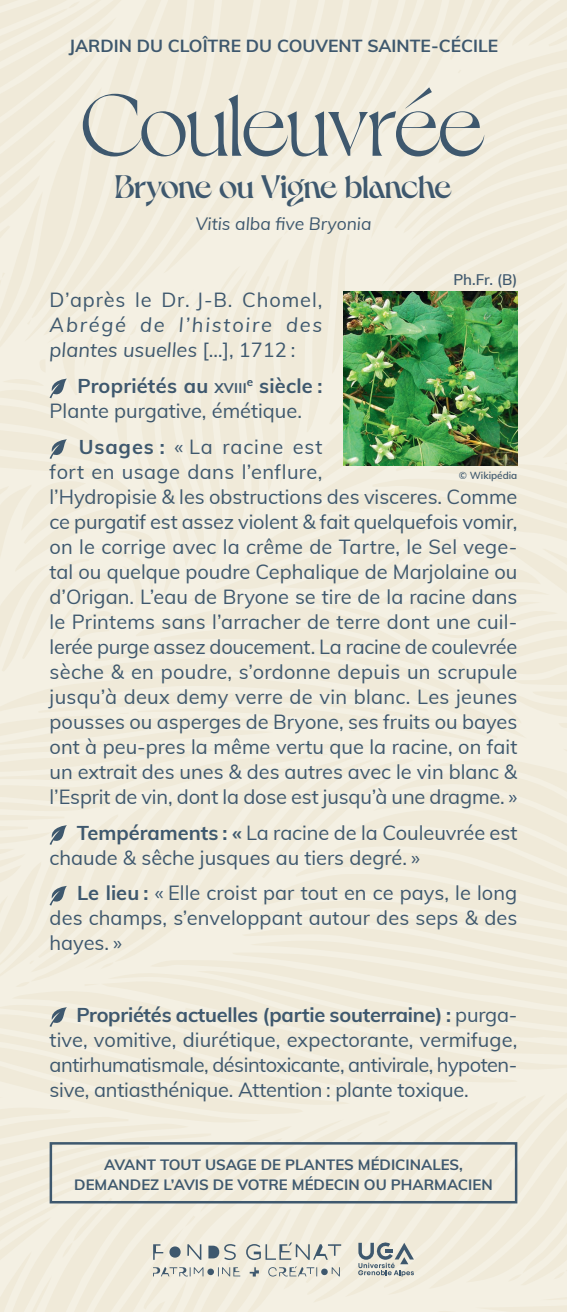
<style>
.page{position:relative;width:567px;height:1312px;background:#fff}
.page>*{position:absolute;margin:0;border:0;box-sizing:border-box;transform-origin:0 0}
.t1{font:87.5px "Dahlia";letter-spacing:-.015em;color:#3e586e}
.t2{font:500 32.5px "Dahlia";letter-spacing:-.01em;color:#3e586e}
.t3{font:20px/25px "Muli";color:#3e586e}
.t4{font:italic 20px/25px "Muli";letter-spacing:.08em;color:#3e586e}
.t5{font:20px "Muli";letter-spacing:.045em;color:#3e586e}
.t6{font:700 17.5px "Muli";color:#3e586e}
.t7{font:italic 17.5px "Muli";color:#3e586e}
.t8{font:700 15px/20px "Muli";color:#3e586e;text-align:center}
.t9{font:600 15px "Muli";color:#3e586e}
.t10{font:600 10px "Muli";color:#3e586e}
.s1{font-style:normal}
.s2{font-weight:700}
.s3{font-weight:700;font-size:14px}
</style>
<div class="page">
<div style="left:0;top:0;width:567px;height:1311px;background:#f1ecdd"></div>
<svg style="left:0;top:0;width:112px;height:110px"></svg>
<svg style="left:50px;top:378px;width:17px;height:20px"></svg>
<svg style="left:50px;top:439px;width:17px;height:20px"></svg>
<svg style="left:50px;top:825px;width:17px;height:19px"></svg>
<svg style="left:50px;top:885px;width:17px;height:20px"></svg>
<svg style="left:50px;top:1006px;width:17px;height:20px"></svg>
<img style="left:344px;top:291px;width:173px;height:174px">
<div style="left:50px;top:1141px;width:467px;height:62px;border:2px solid #3e586e"></div>
<svg style="left:153px;top:1266px;width:87px;height:10px"></svg>
<svg style="left:268px;top:1265px;width:72px;height:11px"></svg>
<div style="left:207px;top:1268px;width:7px;height:6px;background:#3e586e;border-radius:50%"></div>
<div style="left:321px;top:1268px;width:7px;height:6px;background:#3e586e;border-radius:50%"></div>
<div style="left:169px;top:1246px;width:12px;height:11px;background:#3e586e;border-radius:50%"></div>
<svg style="left:250px;top:1266px;width:9px;height:10px"></svg>
<svg style="left:187px;top:1242px;width:154px;height:17px"></svg>
<svg style="left:153px;top:1243px;width:10px;height:16px"></svg>
<svg style="left:358px;top:1240px;width:56px;height:36px"></svg>
<p class="t6" style="left:69px;top:34px;width:431px">JARDIN DU CLOÎTRE DU COUVENT SAINTE-CÉCILE</p>
<h1 class="t1" style="left:82px;top:93px;width:405px">Couleuvrée</h1>
<h2 class="t2" style="left:115px;top:175px;width:338px">Bryone ou Vigne blanche</h2>
<p class="t7" style="left:195px;top:213px;width:178px">Vitis alba five Bryonia</p>
<p class="t9" style="left:453px;top:269px;width:65px">Ph.Fr. (B)</p>
<p class="t5" style="left:50px;top:287px;width:274px">D’après le Dr. J-B. Chomel,</p>
<p class="t4" style="left:50px;top:312px;width:274px">Abrégé de l’histoire des plantes usuelles <span class="s1">[…], 1712 :</span></p>
<p class="t3" style="left:50px;top:373px;width:274px;text-indent:28px"><span class="s2">Propriétés au</span> <span class="s3">XVIII</span><sup>e</sup> <span class="s2">siècle :<br></span>Plante purgative, émétique.</p>
<p class="t3" style="left:50px;top:433px;width:469px;text-indent:29px"><span class="s2">Usages :</span> « La racine est<br>fort en usage dans l’enflure,<br>l’Hydropisie &amp; les obstructions des visceres. Comme ce purgatif est assez violent &amp; fait quelquefois vomir, on le corrige avec la crême de Tartre, le Sel vege&shy;tal ou quelque poudre Cephalique de Marjolaine ou d’Origan. L’eau de Bryone se tire de la racine dans le Printems sans l’arracher de terre dont une cuil&shy;lerée purge assez doucement. La racine de coulevrée sèche &amp; en poudre, s’ordonne depuis un scrupule jusqu’à deux demy verre de vin blanc. Les jeunes pousses ou asperges de Bryone, ses fruits ou bayes ont à peu-pres la même vertu que la racine, on fait un extrait des unes &amp; des autres avec le vin blanc &amp; l’Esprit de vin, dont la dose est jusqu’à une dragme. »</p>
<p class="t3" style="left:50px;top:819px;width:469px;text-indent:27px"><span class="s2">Tempéraments : «</span> La racine de la Couleuvrée est chaude &amp; sêche jusques au tiers degré. »</p>
<p class="t3" style="left:50px;top:880px;width:469px;text-align:justify;text-indent:27px"><span class="s2">Le lieu :</span> « Elle croist par tout en ce pays, le long des champs, s’enveloppant autour des seps &amp; des hayes. »</p>
<p class="t10" style="left:459px;top:469px;width:60px">© Wikipédia</p>
<p class="t3" style="left:50px;top:1001px;width:469px;text-align:justify;text-indent:27px"><span class="s2">Propriétés actuelles (partie souterraine) :</span> purga&shy;tive, vomitive, diurétique, expectorante, vermifuge, antirhumatismale, désintoxicante, antivirale, hypoten&shy;sive, antiasthénique. Attention : plante toxique.</p>
<p class="t8" style="left:74px;top:1154px;width:420px">AVANT TOUT USAGE DE PLANTES MÉDICINALES,<br>DEMANDEZ L’AVIS DE VOTRE MÉDECIN OU PHARMACIEN</p>
</div>
